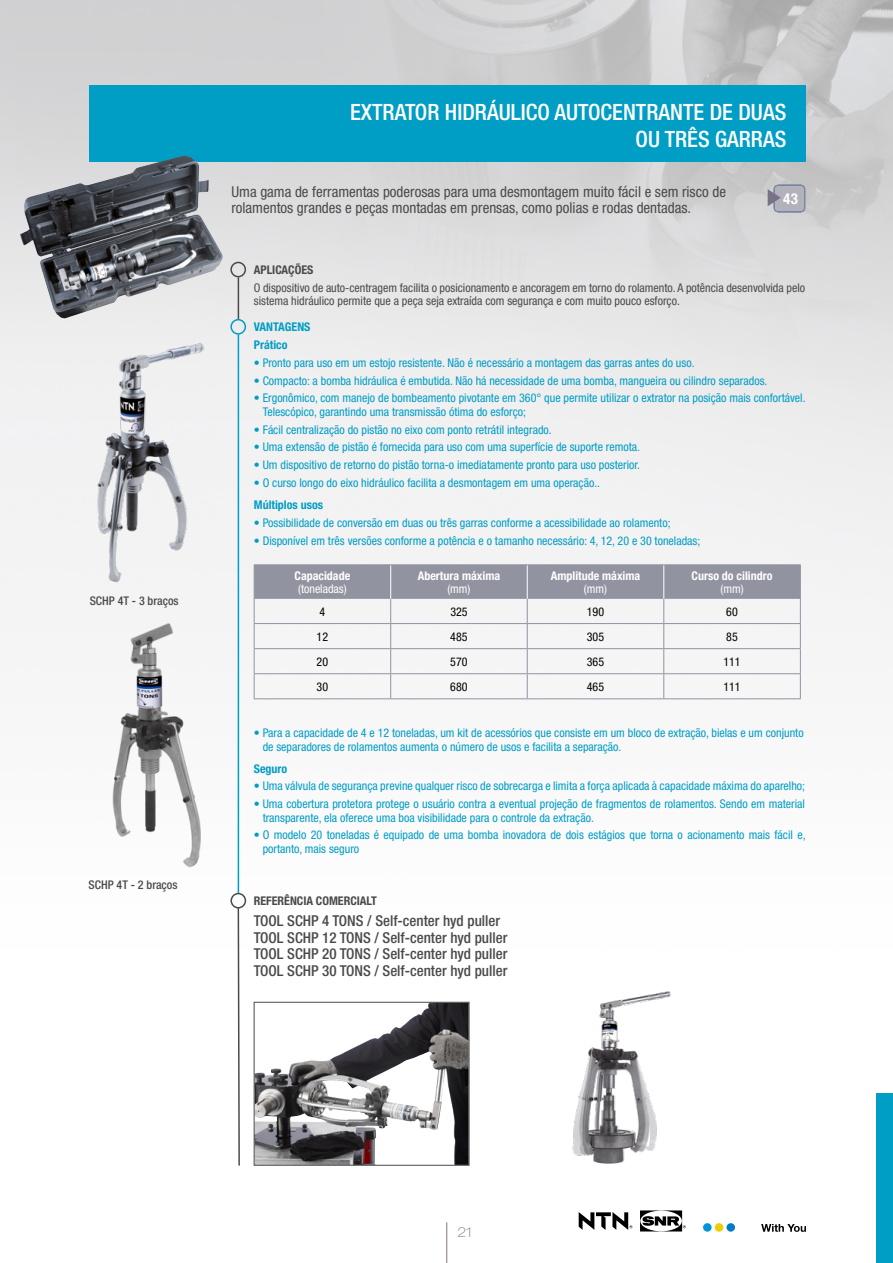
<style>
.page{position:relative;width:893px;height:1263px;background:#fff}
.page>*{position:absolute;margin:0;border:0;box-sizing:border-box;transform-origin:0 0}
.t1{font:500 condensed 22.5px/27px "Helvetica Neue";color:#fff;text-align:right}
.t2{font:500 condensed 15px/16.5px "Helvetica Neue";color:#4a4a49}
.t3{font:condensed 15px/16.5px "Helvetica Neue";color:#4a4a49}
.t4{font:700 condensed 15px "Helvetica Neue";color:#fff}
.t5{font:100 expanded 13.5px "Helvetica Neue";color:#85746e}
.t6{font:condensed 12px/13.5px "Helvetica Neue";color:#009dc5}
.t7{font:condensed 12px/13.5px "Helvetica Neue";color:#4a4a49}
.t8{font:700 condensed 12px "Helvetica Neue";color:#fff}
.t9{font:condensed 12px "Helvetica Neue";color:#000}
.t10{font:700 condensed 12px/17.7px "Helvetica Neue";color:#009dc5}
.t11{font:700 condensed 12px "Helvetica Neue";color:#4a4a49}
.t12{font:500 condensed 12px "Helvetica Neue";color:#4a4a49}
.t13{font:condensed 12px "Helvetica Neue";color:#fff}
</style>
<div class="page">
<img style="left:0;top:0;width:893px;height:1263px">
<div style="left:89px;top:85px;width:717px;height:77px;background:#009dc5"></div>
<svg style="left:237px;top:908px;width:4px;height:259px"></svg>
<hr style="left:238px;top:334px;width:1px;height:559px;background:#009dc5">
<div style="left:230px;top:319px;width:16px;height:16px;border:2px solid #009dc5;border-radius:50%"></div>
<hr style="left:238px;top:277px;width:1px;height:42px;background:#4a4a49">
<div style="left:230px;top:262px;width:16px;height:15px;border:2px solid #4a4a49;border-radius:50%"></div>
<div style="left:774px;top:185px;width:31px;height:27px;background:#b3b2bc;border-radius:4px"></div>
<div style="left:774px;top:185px;width:31px;height:27px;border:1px solid #9293a1;border-radius:4px"></div>
<svg style="left:768px;top:189px;width:13px;height:17px"></svg>
<hr style="left:254px;top:564px;width:137px;height:1px;background:#9293a1">
<hr style="left:391px;top:564px;width:136px;height:1px;background:#9293a1">
<hr style="left:527px;top:564px;width:137px;height:1px;background:#9293a1">
<hr style="left:664px;top:564px;width:137px;height:1px;background:#9293a1">
<hr style="left:254px;top:698px;width:137px;height:1px;background:#9293a1">
<hr style="left:391px;top:698px;width:136px;height:1px;background:#9293a1">
<hr style="left:527px;top:698px;width:137px;height:1px;background:#9293a1">
<hr style="left:664px;top:698px;width:137px;height:1px;background:#9293a1">
<svg style="left:254px;top:565px;width:547px;height:133px"></svg>
<svg style="left:253px;top:1001px;width:217px;height:165px"></svg>
<img style="left:20px;top:156px;width:203px;height:163px">
<img style="left:63px;top:621px;width:174px;height:252px">
<img style="left:86px;top:340px;width:128px;height:249px">
<svg style="left:556px;top:988px;width:142px;height:177px"></svg>
<img style="left:570px;top:988px;width:104px;height:177px">
<div style="left:230px;top:893px;width:16px;height:15px;border:2px solid #4a4a49;border-radius:50%"></div>
<hr style="left:446px;top:1222px;width:1px;height:41px;background:#85746e">
<svg style="left:579px;top:1212px;width:53px;height:18px"></svg>
<svg style="left:640px;top:1210px;width:46px;height:21px"></svg>
<svg style="left:761px;top:1224px;width:45px;height:8px"></svg>
<div style="left:703px;top:1223px;width:9px;height:9px;background:#0095db;border-radius:50%"></div>
<div style="left:726px;top:1223px;width:9px;height:9px;background:#007dc6;border-radius:50%"></div>
<div style="left:715px;top:1223px;width:8px;height:9px;background:#eecd00;border-radius:50%"></div>
<div style="left:876px;top:1093px;width:17px;height:170px;background:#009dc5"></div>
<p class="t12" style="left:90px;top:594px;width:90px">SCHP 4T - 3 braços</p>
<p class="t12" style="left:89px;top:877px;width:90px">SCHP 4T - 2 braços</p>
<h1 class="t1" style="left:350px;top:99px;width:438px">EXTRATOR HIDRÁULICO AUTOCENTRANTE DE DUAS<br>OU TRÊS GARRAS</h1>
<p class="t3" style="left:231px;top:183px;width:496px">Uma gama de ferramentas poderosas para uma desmontagem muito fácil e sem risco de rolamentos grandes e peças montadas em prensas, como polias e rodas dentadas.</p>
<p class="t4" style="left:783px;top:190px;width:16px">43</p>
<p class="t11" style="left:254px;top:262px;width:61px">APLICAÇÕES</p>
<p class="t7" style="left:254px;top:281px;width:553px">O dispositivo de auto-centragem facilita o posicionamento e ancoragem em torno do rolamento. A potência desenvolvida pelo sistema hidráulico permite que a peça seja extraída com segurança e com muito pouco esforço.</p>
<p class="t10" style="left:254px;top:318px;width:58px">VANTAGENS<br>Prático</p>
<p class="t6" style="left:254px;top:356px;width:442px">• Pronto para uso em um estojo resistente. Não é necessário a montagem das garras antes do uso.</p>
<p class="t6" style="left:254px;top:374px;width:515px">• Compacto: a bomba hidráulica é embutida. Não há necessidade de uma bomba, mangueira ou cilindro separados.</p>
<p class="t6" style="left:263px;top:391px;width:544px;text-indent:-9px">• Ergonômico, com manejo de bombeamento pivotante em 360° que permite utilizar o extrator na posição mais confortável.<br>Telescópico, garantindo uma transmissão ótima do esforço;</p>
<p class="t6" style="left:254px;top:423px;width:299px">• Fácil centralização do pistão no eixo com ponto retrátil integrado.</p>
<p class="t6" style="left:254px;top:440px;width:388px">• Uma extensão de pistão é fornecida para uso com uma superfície de suporte remota.</p>
<p class="t6" style="left:254px;top:458px;width:388px">• Um dispositivo de retorno do pistão torna-o imediatamente pronto para uso posterior.</p>
<p class="t6" style="left:254px;top:476px;width:348px">• O curso longo do eixo hidráulico facilita a desmontagem em uma operação..</p>
<p class="t10" style="left:254px;top:496px;width:71px">Múltiplos usos</p>
<p class="t6" style="left:254px;top:516px;width:418px">• Possibilidade de conversão em duas ou três garras conforme a acessibilidade ao rolamento;</p>
<p class="t6" style="left:254px;top:533px;width:448px">• Disponível em três versões conforme a potência e o tamanho necessário: 4, 12, 20 e 30 toneladas;</p>
<p class="t8" style="left:295px;top:568px;width:57px">Capacidade</p>
<p class="t13" style="left:298px;top:582px;width:50px">(toneladas)</p>
<p class="t8" style="left:418px;top:568px;width:84px">Abertura máxima</p>
<p class="t13" style="left:447px;top:582px;width:25px">(mm)</p>
<p class="t8" style="left:551px;top:568px;width:91px">Amplitude máxima</p>
<p class="t13" style="left:584px;top:582px;width:25px">(mm)</p>
<p class="t8" style="left:692px;top:568px;width:82px">Curso do cilindro</p>
<p class="t13" style="left:720px;top:582px;width:25px">(mm)</p>
<p class="t9" style="left:320px;top:604px;width:7px">4</p>
<p class="t9" style="left:450px;top:604px;width:19px">325</p>
<p class="t9" style="left:587px;top:604px;width:19px">190</p>
<p class="t9" style="left:726px;top:604px;width:13px">60</p>
<p class="t9" style="left:317px;top:630px;width:13px">12</p>
<p class="t9" style="left:450px;top:630px;width:19px">485</p>
<p class="t9" style="left:587px;top:630px;width:19px">305</p>
<p class="t9" style="left:726px;top:630px;width:13px">85</p>
<p class="t9" style="left:317px;top:655px;width:13px">20</p>
<p class="t9" style="left:450px;top:655px;width:19px">570</p>
<p class="t9" style="left:587px;top:655px;width:19px">365</p>
<p class="t9" style="left:723px;top:655px;width:19px">111</p>
<p class="t9" style="left:317px;top:680px;width:13px">30</p>
<p class="t9" style="left:450px;top:680px;width:19px">680</p>
<p class="t9" style="left:587px;top:680px;width:19px">465</p>
<p class="t9" style="left:723px;top:680px;width:19px">111</p>
<p class="t6" style="left:263px;top:726px;width:542px;text-indent:-9px">• Para a capacidade de 4 e 12 toneladas, um kit de acessórios que consiste em um bloco de extração, bielas e um conjunto de separadores de rolamentos aumenta o número de usos e facilita a separação.</p>
<p class="t10" style="left:254px;top:759px;width:35px">Seguro</p>
<p class="t6" style="left:254px;top:779px;width:553px">• Uma válvula de segurança previne qualquer risco de sobrecarga e limita a força aplicada à capacidade máxima do aparelho;</p>
<p class="t6" style="left:263px;top:797px;width:544px;text-indent:-9px">• Uma cobertura protetora protege o usuário contra a eventual projeção de fragmentos de rolamentos. Sendo em material transparente, ela oferece uma boa visibilidade para o controle da extração.</p>
<p class="t6" style="left:263px;top:828px;width:544px;text-indent:-9px">• O modelo 20 toneladas é equipado de uma bomba inovadora de dois estágios que torna o acionamento mais fácil e, portanto, mais seguro</p>
<p class="t11" style="left:254px;top:894px;width:125px">REFERÊNCIA COMERCIALT</p>
<p class="t2" style="left:254px;top:912px;width:255px">TOOL SCHP 4 TONS / Self-center hyd puller TOOL SCHP 12 TONS / Self-center hyd puller TOOL SCHP 20 TONS / Self-center hyd puller TOOL SCHP 30 TONS / Self-center hyd puller</p>
<p class="t5" style="left:457px;top:1224px;width:16px">21</p>
</div>
